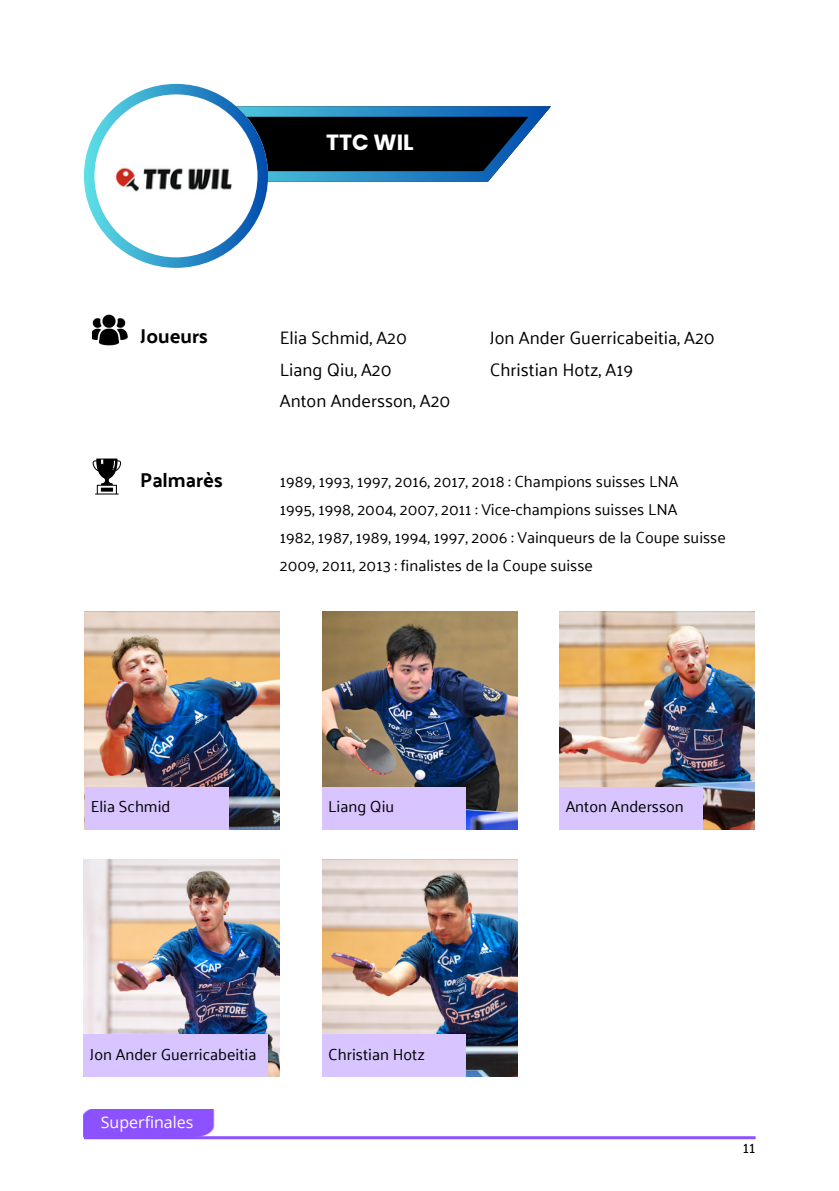
<style>
.page{position:relative;width:839px;height:1191px;background:#fff}
.page>*{position:absolute;margin:0;border:0;box-sizing:border-box;transform-origin:0 0}
.t1{font:700 22px "Poppins";color:#fff}
.t2{font:700 20px "Palanquin";color:#000}
.t3{font:18px/31.6px "Palanquin";color:#000}
.t4{font:16px "Palanquin";color:#000}
.t5{font:16px "Open Sans";color:#fff}
</style>
<div class="page">
<svg style="left:84px;top:84px;width:467px;height:184px"></svg>
<svg style="left:93px;top:459px;width:28px;height:36px"></svg>
<img style="left:93px;top:314px;width:35px;height:32px">
<div style="left:84px;top:1109px;width:131px;height:27px;background:#8c52ff"></div>
<hr style="left:84px;top:1136px;width:671px;height:3px;background:#8c52ff">
<img style="left:111px;top:143px;width:123px;height:66px">
<img style="left:85px;top:612px;width:195px;height:217px">
<div style="left:85px;top:787px;width:143px;height:42px;background:#d8c5ff"></div>
<img style="left:322px;top:612px;width:195px;height:217px">
<div style="left:322px;top:787px;width:143px;height:42px;background:#d8c5ff"></div>
<img style="left:559px;top:612px;width:195px;height:217px">
<div style="left:559px;top:787px;width:144px;height:42px;background:#d8c5ff"></div>
<img style="left:84px;top:859px;width:195px;height:218px">
<div style="left:84px;top:1034px;width:184px;height:43px;background:#d8c5ff"></div>
<img style="left:322px;top:859px;width:195px;height:218px">
<div style="left:322px;top:1034px;width:143px;height:43px;background:#d8c5ff"></div>
<p class="t1" style="left:326px;top:127px;width:89px">TTC WIL</p>
<h1 class="t2" style="left:140px;top:324px;width:69px">Joueurs</h1>
<p class="t2" style="left:140px;top:469px;width:84px">Palmarès</p>
<p class="t3" style="left:280px;top:322px;width:172px">Elia Schmid, A20<br>Liang Qiu, A20<br>Anton Andersson, A20</p>
<p class="t3" style="left:489px;top:322px;width:227px">Jon Ander Guerricabeitia, A20<br>Christian Hotz, A19</p>
<p class="t4" style="left:280px;top:472px;width:400px">1989, 1993, 1997, 2016, 2017, 2018 : Champions suisses LNA</p>
<p class="t4" style="left:280px;top:500px;width:399px">1995, 1998, 2004, 2007, 2011 : Vice-champions suisses LNA</p>
<p class="t4" style="left:280px;top:528px;width:447px">1982, 1987, 1989, 1994, 1997, 2006 : Vainqueurs de la Coupe suisse</p>
<p class="t4" style="left:280px;top:556px;width:314px">2009, 2011, 2013 : finalistes de la Coupe suisse</p>
<p class="t4" style="left:91px;top:797px;width:81px">Elia Schmid</p>
<p class="t4" style="left:328px;top:797px;width:67px">Liang Qiu</p>
<p class="t4" style="left:565px;top:797px;width:120px">Anton Andersson</p>
<p class="t4" style="left:90px;top:1045px;width:168px">Jon Ander Guerricabeitia</p>
<p class="t4" style="left:328px;top:1045px;width:98px">Christian Hotz</p>
<p class="t5" style="left:101px;top:1111px;width:94px">Superfinales</p>
<h2 class="t4" style="left:742px;top:1139px;width:14px">11</h2>
</div>
